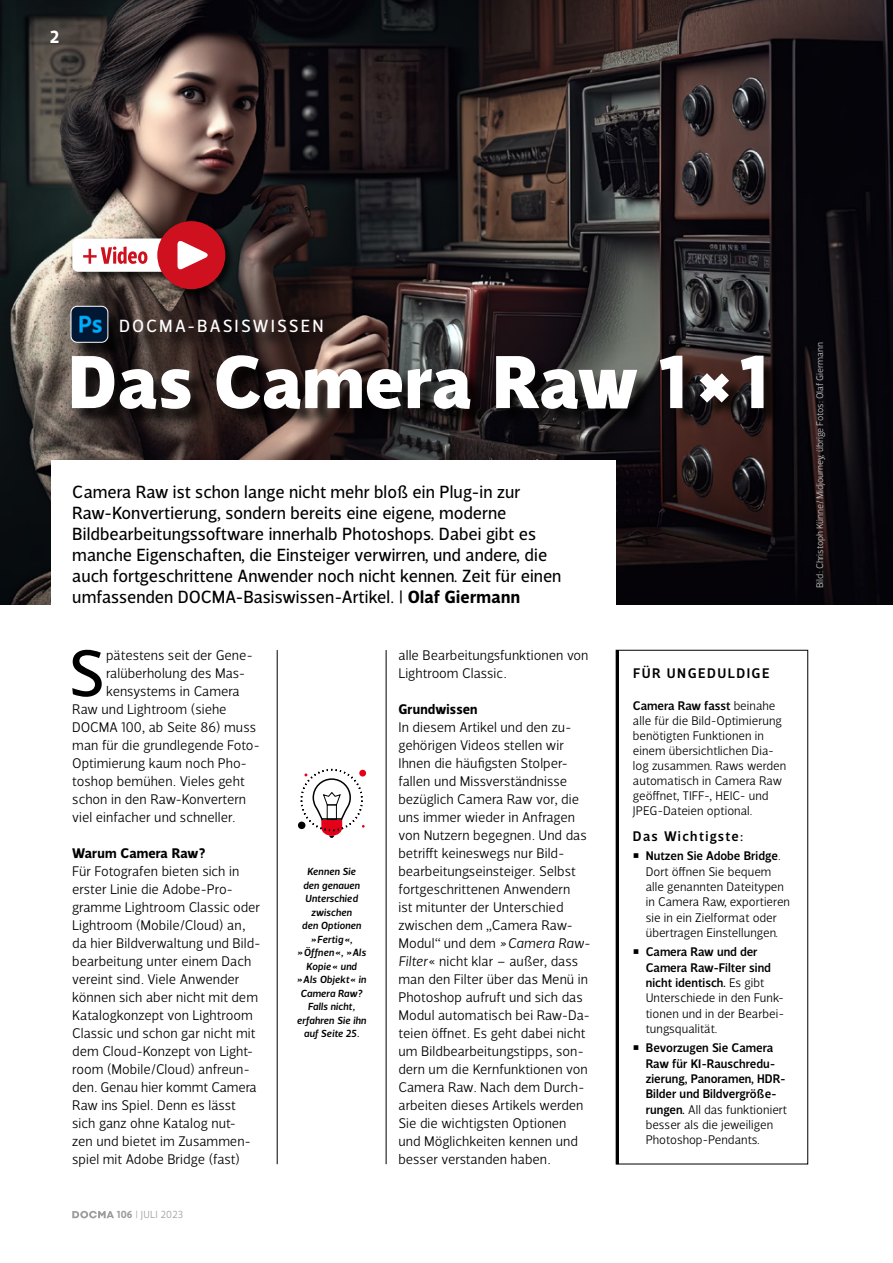
<style>
.page{position:relative;width:893px;height:1263px;background:#fff}
.page>*{position:absolute;margin:0;border:0;box-sizing:border-box;transform-origin:0 0}
.Headline_technisch{font:900 76.5px "Velino Sans";letter-spacing:.015em;color:#fff}
.Copy_sans_mit_Initia{font:67.2px "Velino Sans";color:#000}
.Tutorial_Intro{font:18px/21px "Velino Sans";color:#000}
.Spitzmarke_Headline{font:18px "Velino Sans";letter-spacing:.12em;color:#fff}
.t1{font:700 18px "Velino Sans";color:#fff}
.Copy_sans{font:300 14.25px/18px "Velino Sans";color:#000}
.Copy_sans_mit_Initia-2{font:300 14.25px "Velino Sans";color:#000}
.Zwischenhead{font:700 14.25px "Velino Sans";letter-spacing:.01em;color:#000}
.Infobox_Headline{font:500 14.25px "Velino Sans";letter-spacing:.1em;color:#000}
.Infobox_Zwischenhead{font:500 14.25px "Velino Sans";letter-spacing:.09em;color:#000}
.Infobox_Copy_1__Absa{font:300 12.75px/15.3px "Velino Sans";color:#000}
.t2{font:500 12.75px/15.3px "Velino Sans";color:#000}
.Marginalspalte_BUs{font:italic 500 10.5px/13.5px "Velino Sans";color:#000;text-align:center}
.Ausgabe{font:300 10.5px "Velino Sans";letter-spacing:.02em;color:#9c9d9d}
.Bildcredit{font:300 9.75px "Velino Sans";letter-spacing:-.01em;color:#c5c6c6}
.s1{font-weight:700}
.s2{font-style:italic}
.s3{font-weight:500}
.s4{font-weight:300}
</style>
<div class="page">
<hr style="left:277px;top:650px;width:1px;height:514px;background:#000">
<hr style="left:386px;top:650px;width:1px;height:514px;background:#000">
<svg style="left:300px;top:769px;width:65px;height:69px"></svg>
<img style="left:0;top:0;width:893px;height:604px">
<hr style="left:616px;top:650px;width:3px;height:514px;background:#000">
<div style="left:51px;top:460px;width:565px;height:162px;background:#fff"></div>
<div style="left:73px;top:308px;width:709px;height:120px;background:#000;opacity:.75"></div>
<img style="left:71px;top:306px;width:37px;height:36px">
<div style="left:71px;top:306px;width:37px;height:37px;border:1px solid #fff;border-radius:6px"></div>
<div style="left:70px;top:219px;width:165px;height:80px;background:#000;opacity:.75"></div>
<div style="left:72px;top:238px;width:99px;height:34px;background:#fff;border-radius:6px"></div>
<div style="left:157px;top:221px;width:68px;height:68px;background:#ce101f;border-radius:50%"></div>
<svg style="left:177px;top:241px;width:31px;height:29px"></svg>
<svg style="left:83px;top:247px;width:64px;height:17px"></svg>
<svg style="left:72px;top:1211px;width:42px;height:7px"></svg>
<p class="t1" style="left:50px;top:26px;width:11px">2</p>
<p class="Spitzmarke_Headline" style="left:119px;top:315px;width:206px">DOCMA-BASISWISSEN</p>
<p class="Headline_technisch" style="left:68px;top:338px;width:701px">Das Camera Raw 1×1</p>
<p class="Tutorial_Intro" style="left:72px;top:482px;width:491px">Camera Raw ist schon lange nicht mehr bloß ein Plug-in zur Raw-Konvertierung, sondern bereits eine eigene, moderne Bildbearbeitungssoftware innerhalb Photoshops. Dabei gibt es manche Eigenschaften, die Einsteiger verwirren, und andere, die auch fortgeschrittene Anwender noch nicht kennen. Zeit für einen umfassenden DOCMA-Basiswissen-Artikel. | <span class="s1">Olaf Giermann</span></p>
<p class="Copy_sans_mit_Initia" style="left:68px;top:636px;width:38px">S</p>
<p class="Copy_sans_mit_Initia-2" style="left:106px;top:647px;width:148px">pätestens seit der Gene-</p>
<p class="Copy_sans_mit_Initia-2" style="left:106px;top:665px;width:141px">ralüberholung des Mas-</p>
<p class="Copy_sans_mit_Initia-2" style="left:106px;top:683px;width:135px">kensystems in Camera</p>
<p class="Copy_sans_mit_Initia-2" style="left:72px;top:701px;width:156px">Raw und Lightroom (siehe</p>
<p class="Copy_sans_mit_Initia-2" style="left:72px;top:719px;width:185px">DOCMA 100, ab Seite 86) muss</p>
<p class="Copy_sans_mit_Initia-2" style="left:72px;top:737px;width:189px">man für die grundlegende Foto-</p>
<p class="Copy_sans_mit_Initia-2" style="left:72px;top:755px;width:176px">Optimierung kaum noch Pho-</p>
<p class="Copy_sans_mit_Initia-2" style="left:72px;top:773px;width:174px">toshop bemühen. Vieles geht</p>
<p class="Copy_sans_mit_Initia-2" style="left:72px;top:791px;width:175px">schon in den Raw-Konvertern</p>
<p class="Copy_sans_mit_Initia-2" style="left:72px;top:809px;width:165px">viel einfacher und schneller.</p>
<p class="Zwischenhead" style="left:72px;top:845px;width:135px">Warum Camera Raw?</p>
<p class="Copy_sans" style="left:72px;top:863px;width:190px">Für Fotografen bieten sich in erster Linie die Adobe-Pro&shy;gramme Lightroom Classic oder<br>Lightroom (Mobile/Cloud) an, da hier Bildverwaltung und Bild&shy;bearbeitung unter einem Dach vereint sind. Viele Anwender können sich aber nicht mit dem<br>Katalogkonzept von Lightroom<br>Classic und schon gar nicht mit dem Cloud-Konzept von Light&shy;room (Mobile/Cloud) anfreun&shy;den. Genau hier kommt Camera<br>Raw ins Spiel. Denn es lässt sich ganz ohne Katalog nut-<br>zen und bietet im Zusammen&shy;spiel mit Adobe Bridge (fast)</p>
<p class="Ausgabe" style="left:117px;top:1209px;width:68px"><span class="s1">106</span> | JULI 2023</p>
<p class="Marginalspalte_BUs" style="left:297px;top:865px;width:71px">Kennen Sie<br>den genauen<br>Unterschied zwischen<br>den Optionen »Fertig«, »Öffnen«, »Als<br>Kopie« und »Als Objekt« in<br>Camera Raw?<br>Falls nicht, erfahren Sie ihn auf Seite 25.</p>
<p class="Copy_sans" style="left:398px;top:647px;width:192px">alle Bearbeitungsfunktionen von<br>Lightroom Classic.</p>
<p class="Zwischenhead" style="left:398px;top:701px;width:81px">Grundwissen</p>
<p class="Copy_sans" style="left:398px;top:719px;width:193px">In diesem Artikel und den zu&shy;gehörigen Videos stellen wir<br>Ihnen die häufigsten Stolper&shy;fallen und Missverständnisse bezüglich Camera Raw vor, die uns immer wieder in Anfragen von Nutzern begegnen. Und das betrifft keineswegs nur Bild&shy;bearbeitungseinsteiger. Selbst fortgeschrittenen Anwendern<br>ist mitunter der Unterschied zwischen dem „Camera Raw-<br>Modul“ und dem <span class="s2">»Camera Raw-<br>Filter</span>« nicht klar – außer, dass man den Filter über das Menü in<br>Photoshop aufruft und sich das<br>Modul automatisch bei Raw-Da&shy;teien öffnet. Es geht dabei nicht um Bildbearbeitungstipps, son&shy;dern um die Kernfunktionen von<br>Camera Raw. Nach dem Durch&shy;arbeiten dieses Artikels werden<br>Sie die wichtigsten Optionen und Möglichkeiten kennen und besser verstanden haben.</p>
<p class="Infobox_Headline" style="left:633px;top:665px;width:138px">FÜR UNGEDULDIGE</p>
<p class="Infobox_Copy_1__Absa" style="left:633px;top:699px;width:155px"><span class="s3">Camera Raw fasst</span> beinahe alle für die Bild-Optimierung benötigten Funktionen in einem übersichtlichen Dia&shy;log zusammen. Raws werden automatisch in Camera Raw geöffnet, TIFF-, HEIC- und<br>JPEG-Dateien optional.</p>
<p class="Infobox_Zwischenhead" style="left:633px;top:828px;width:112px">Das Wichtigste:</p>
<p class="Infobox_Copy_1__Absa" style="left:646px;top:849px;width:146px;text-indent:-13px">○ <span class="s3">Nutzen Sie Adobe Bridge</span>.<br>Dort öffnen Sie bequem alle genannten Dateitypen in Camera Raw, exportieren sie in ein Zielformat oder übertragen Einstellungen.</p>
<p class="Infobox_Copy_1__Absa" style="left:646px;top:945px;width:140px;text-indent:-13px">○ <span class="s3">Camera Raw und der<br>Camera Raw-Filter sind nicht identisch.</span> Es gibt<br>Unterschiede in den Funk&shy;tionen und in der Bearbei&shy;tungsqualität.</p>
<p class="t2" style="left:646px;top:1041px;width:143px;text-indent:-13px">○ Bevorzugen Sie Camera<br>Raw für KI-Rauschredu&shy;zierung, Panoramen, HDR-<br>Bilder und Bildvergröße&shy;rungen. <span class="s4">All das funktioniert besser als die jeweiligen<br>Photoshop-Pendants.</span></p>
<p class="Bildcredit" style="left:814px;top:588px;width:247px;rotate:-90deg">Bild: Christoph Künne/Midjourney, übrige Fotos: Olaf Giermann</p>
</div>
